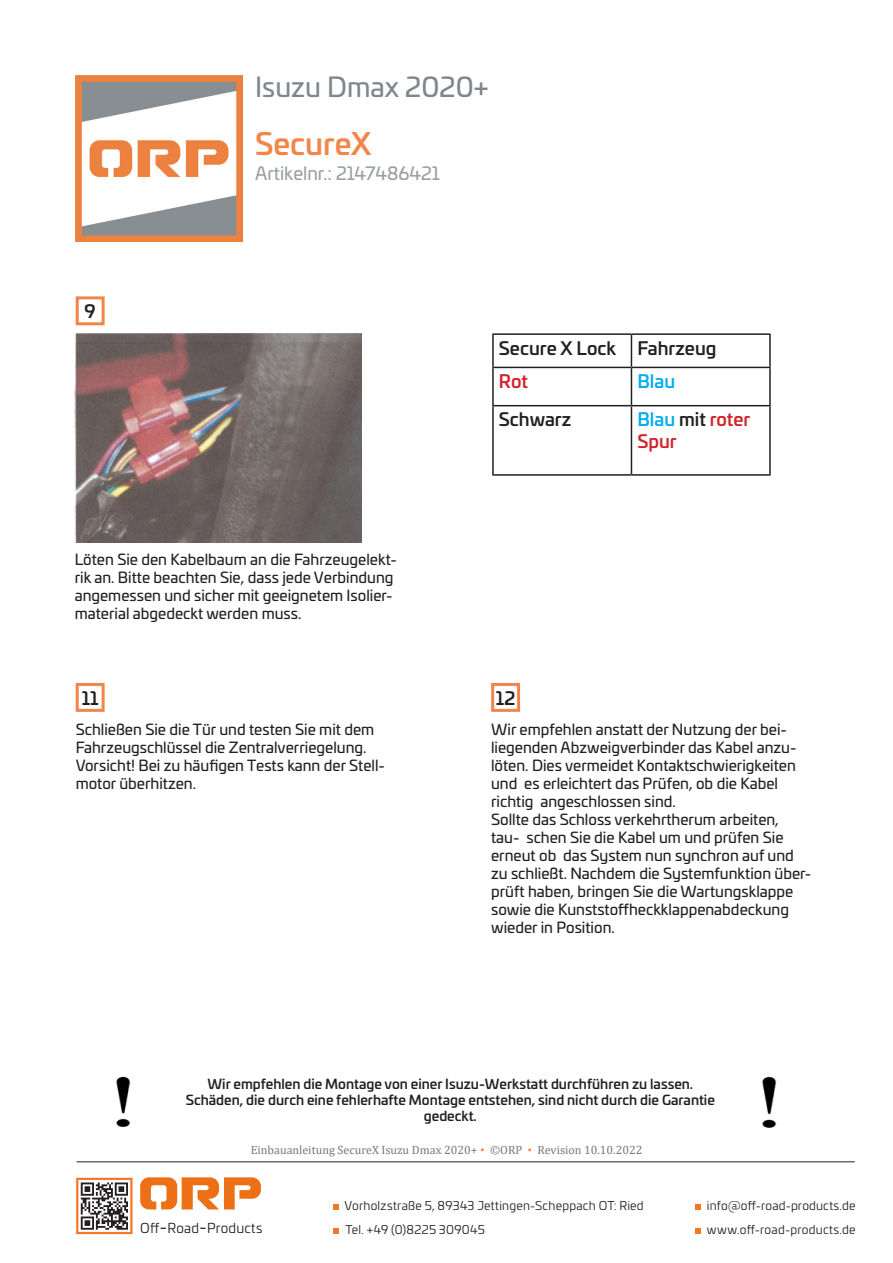
<style>
.page{position:relative;width:893px;height:1263px;background:#fff}
.page>*{position:absolute;margin:0;border:0;box-sizing:border-box;transform-origin:0 0}
.t1{font:500 30px "Univia Pro";color:#f18648}
.t2{font:27px "Univia Pro";color:#7f878c}
.t3{font:500 18px "Univia Pro";color:#231f20}
.t4{font:18px "Univia Pro";color:#99a0a4}
.t5{font:500 18px/21.6px "Univia Pro";color:#d1232a}
.t6{font:500 18px "Univia Pro";color:#00aeef}
.t7{font:15px/18px "Univia Pro";color:#231f20}
.t8{font:500 13.5px/16.2px "Univia Pro";color:#231f20;text-align:center}
.t9{font:13.5px "Univia Pro";letter-spacing:.015em;color:#231f20}
.t10{font:12px "Univia Pro";letter-spacing:.02em;color:#231f20}
.t11{font:12px "Cambria";color:#76787b}
.s1{color:#00aeef}
.s2{color:#231f20}
.s3{color:#f18648}
.s4{font-size:18px}
</style>
<div class="page">
<img style="left:76px;top:75px;width:166px;height:167px">
<hr style="left:77px;top:1161px;width:778px;height:1px;background:#231f20">
<svg style="left:140px;top:1177px;width:121px;height:32px"></svg>
<div style="left:76px;top:1178px;width:57px;height:56px;border:2px solid #f47728"></div>
<svg style="left:81px;top:1182px;width:47px;height:48px"></svg>
<svg style="left:333px;top:1204px;width:5px;height:5px"></svg>
<svg style="left:695px;top:1204px;width:5px;height:5px"></svg>
<svg style="left:333px;top:1228px;width:5px;height:6px"></svg>
<svg style="left:695px;top:1228px;width:5px;height:6px"></svg>
<div style="left:76px;top:296px;width:29px;height:29px;border:3px solid #f18648"></div>
<div style="left:491px;top:683px;width:29px;height:29px;border:3px solid #f18648"></div>
<div style="left:76px;top:683px;width:29px;height:29px;border:3px solid #f18648"></div>
<img style="left:762px;top:1076px;width:15px;height:52px">
<img style="left:116px;top:1076px;width:15px;height:51px">
<img style="left:75px;top:333px;width:286px;height:210px">
<hr style="left:492px;top:333px;width:139px;height:2px;background:#231f20">
<hr style="left:492px;top:335px;width:2px;height:32px;background:#231f20">
<hr style="left:631px;top:333px;width:140px;height:2px;background:#231f20">
<hr style="left:631px;top:335px;width:1px;height:32px;background:#231f20">
<hr style="left:769px;top:335px;width:2px;height:32px;background:#231f20">
<hr style="left:492px;top:367px;width:139px;height:1px;background:#231f20">
<hr style="left:492px;top:368px;width:2px;height:37px;background:#231f20">
<hr style="left:631px;top:367px;width:140px;height:1px;background:#231f20">
<hr style="left:631px;top:368px;width:1px;height:37px;background:#231f20">
<hr style="left:769px;top:368px;width:2px;height:37px;background:#231f20">
<hr style="left:492px;top:405px;width:139px;height:1px;background:#231f20">
<hr style="left:492px;top:406px;width:2px;height:68px;background:#231f20">
<hr style="left:631px;top:405px;width:140px;height:1px;background:#231f20">
<hr style="left:631px;top:406px;width:1px;height:68px;background:#231f20">
<hr style="left:769px;top:406px;width:2px;height:68px;background:#231f20">
<hr style="left:492px;top:474px;width:139px;height:2px;background:#231f20">
<hr style="left:631px;top:474px;width:140px;height:2px;background:#231f20">
<h2 class="t2" style="left:255px;top:67px;width:235px">Isuzu Dmax 2020+</h2>
<h1 class="t1" style="left:255px;top:120px;width:118px">SecureX</h1>
<p class="t4" style="left:255px;top:159px;width:186px">Artikelnr.: 2147486421</p>
<p class="t3" style="left:85px;top:297px;width:13px">9</p>
<p class="t7" style="left:75px;top:549px;width:324px">Löten Sie den Kabelbaum an die Fahrzeugelekt&shy;rik an. Bitte beachten Sie, dass jede Verbindung angemessen und sicher mit geeignetem Isolier&shy;material abgedeckt werden muss.</p>
<p class="t3" style="left:499px;top:334px;width:219px">Secure X Lock Fahrzeug</p>
<p class="t5" style="left:499px;top:369px;width:31px">Rot</p>
<p class="t6" style="left:637px;top:367px;width:39px">Blau</p>
<p class="t3" style="left:499px;top:405px;width:74px">Schwarz</p>
<p class="t5" style="left:637px;top:407px;width:114px"><span class="s1">Blau</span> <span class="s2">mit</span> roter<br>Spur</p>
<p class="t3" style="left:82px;top:684px;width:18px">11</p>
<p class="t3" style="left:496px;top:684px;width:21px">12</p>
<p class="t7" style="left:76px;top:720px;width:311px">Schließen Sie die Tür und testen Sie mit dem Fahrzeugschlüssel die Zentralverriegelung.<br>Vorsicht! Bei zu häufigen Tests kann der Stell&shy;motor überhitzen.</p>
<p class="t7" style="left:491px;top:720px;width:322px">Wir empfehlen anstatt der Nutzung der bei&shy;liegenden Abzweigverbinder das Kabel anzu&shy;löten. Dies vermeidet Kontaktschwierigkeiten und es erleichtert das Prüfen, ob die Kabel richtig angeschlossen sind.<br>Sollte das Schloss verkehrtherum arbeiten,<br>tau- schen Sie die Kabel um und prüfen Sie erneut ob das System nun synchron auf und zu schließt. Nachdem die Systemfunktion über&shy;prüft haben, bringen Sie die Wartungsklappe sowie die Kunststoffheckklappenabdeckung wieder in Position.</p>
<p class="t8" style="left:186px;top:1074px;width:531px">Wir empfehlen die Montage von einer Isuzu-Werkstatt durchführen zu lassen.<br>Schäden, die durch eine fehlerhafte Montage entstehen, sind nicht durch die Garantie gedeckt.</p>
<p class="t11" style="left:251px;top:1143px;width:393px">Einbauanleitung SecureX Isuzu Dmax 2020+<span class="s3">▪</span> ©ORP <span class="s3">▪</span> Revision 10.10.2022</p>
<p class="t10" style="left:344px;top:1196px;width:301px">Vorholzstraße 5, 89343 Jettingen-Scheppach OT: Ried</p>
<p class="t9" style="left:140px;top:1219px;width:124px">Off<span class="s4">-</span>Road<span class="s4">-</span>Products</p>
<p class="t10" style="left:346px;top:1220px;width:141px">Tel. +49 (0)8225 309045</p>
<p class="t10" style="left:707px;top:1196px;width:150px">info@off-road-products.de</p>
<p class="t10" style="left:707px;top:1220px;width:150px">www.off-road-products.de</p>
</div>
